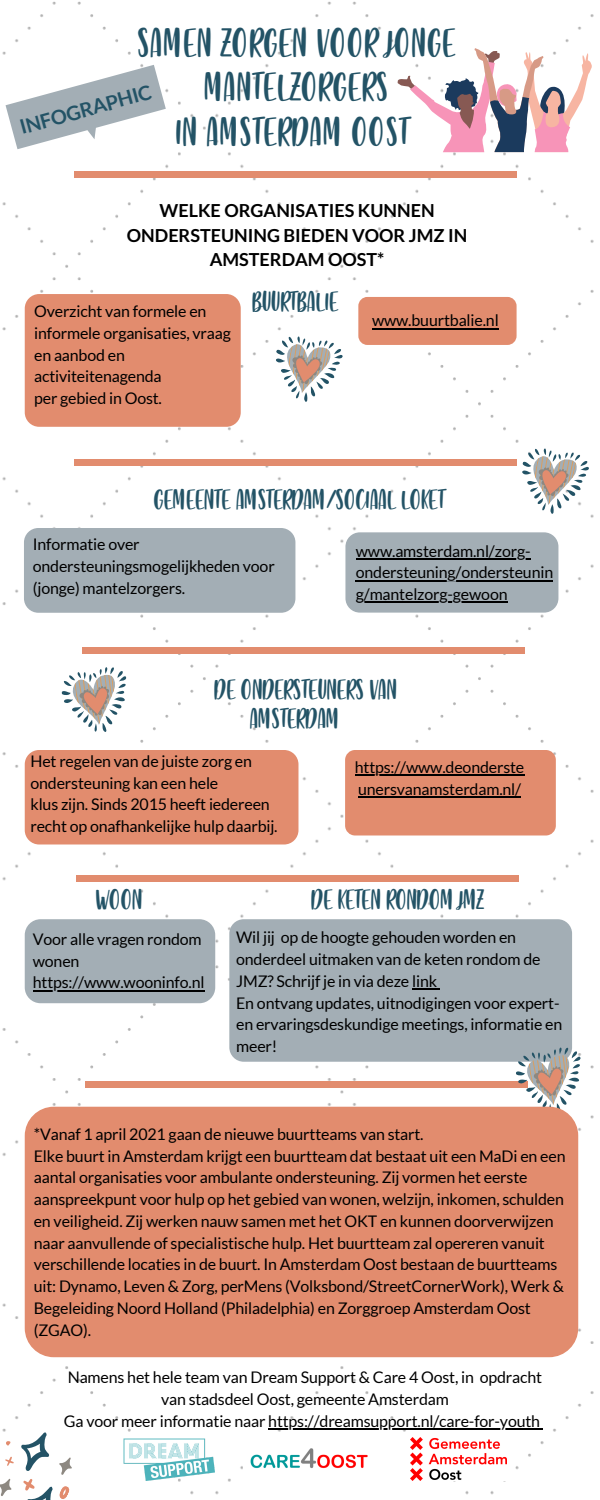
<style>
.page{position:relative;width:600px;height:1500px;background:#fff}
.page>*{position:absolute;margin:0;border:0;box-sizing:border-box;transform-origin:0 0}
.t1{font:45px/44.2px "Strawberry Blossom";letter-spacing:.02em;color:#235366;text-align:center}
.t2{font:31.5px/28.5px "Strawberry Blossom";color:#235366}
.t3{font:700 20px "Lato";color:#235366}
.t4{font:700 18px/24.8px "Lato";color:#000;text-align:center}
.t5{font:16px/21.8px "Lato";letter-spacing:-.01em;color:#000}
</style>
<div class="page">
<img style="left:2px;top:1px;width:592px;height:1494px">
<div style="left:74px;top:172px;width:442px;height:6px;background:#e28c6e"></div>
<img style="left:123px;top:1437px;width:92px;height:44px">
<svg style="left:398px;top:48px;width:194px;height:104px"></svg>
<img style="left:243px;top:1440px;width:132px;height:38px">
<div style="left:345px;top:750px;width:211px;height:86px;background:#e28c6e;border-radius:10px"></div>
<svg style="left:267px;top:330px;width:79px;height:79px"></svg>
<svg style="left:513px;top:442px;width:79px;height:79px"></svg>
<svg style="left:59px;top:664px;width:74px;height:74px"></svg>
<img style="left:411px;top:1437px;width:95px;height:43px">
<div style="left:358px;top:297px;width:159px;height:48px;background:#e28c6e;border-radius:9px"></div>
<div style="left:25px;top:294px;width:216px;height:133px;background:#e28c6e;border-radius:14px"></div>
<div style="left:24px;top:528px;width:271px;height:85px;background:#a3aeb5;border-radius:14px"></div>
<div style="left:25px;top:750px;width:273px;height:94px;background:#e28c6e;border-radius:14px"></div>
<div style="left:345px;top:532px;width:213px;height:81px;background:#a3aeb5;border-radius:14px"></div>
<hr style="left:356px;top:558px;width:174px;height:2px;background:#000">
<hr style="left:356px;top:580px;width:197px;height:1px;background:#000">
<hr style="left:356px;top:602px;width:151px;height:1px;background:#000">
<div style="left:25px;top:919px;width:190px;height:84px;background:#a3aeb5;border-radius:16px"></div>
<hr style="left:33px;top:990px;width:171px;height:1px;background:#000">
<div style="left:82px;top:648px;width:443px;height:6px;background:#e28c6e"></div>
<div style="left:76px;top:876px;width:442px;height:6px;background:#e28c6e"></div>
<div style="left:85px;top:1082px;width:442px;height:6px;background:#e28c6e"></div>
<svg style="left:5px;top:65px;width:164px;height:95px"></svg>
<hr style="left:372px;top:328px;width:127px;height:1px;background:#000">
<svg style="left:0;top:1425px;width:76px;height:75px"></svg>
<div style="left:229px;top:919px;width:343px;height:143px;background:#a3aeb5;border-radius:14px"></div>
<svg style="left:513px;top:1045px;width:74px;height:74px"></svg>
<div style="left:74px;top:460px;width:442px;height:6px;background:#e28c6e"></div>
<hr style="left:355px;top:775px;width:169px;height:1px;background:#000">
<hr style="left:358px;top:796px;width:163px;height:2px;background:#000">
<hr style="left:412px;top:988px;width:25px;height:2px;background:#000">
<hr style="left:268px;top:1428px;width:272px;height:2px;background:#000">
<div style="left:25px;top:1107px;width:553px;height:250px;background:#e28c6e;border-radius:29px"></div>
<p class="t1" style="left:138px;top:22px;width:320px">SAMEN ZORGEN VOOR JONGE<br>MANTELZORGERS</p>
<p class="t1" style="left:175px;top:110px;width:236px">IN AMSTERDAM OOST</p>
<p class="t3" style="left:17px;top:115px;width:137px;rotate:-15deg">INFOGRAPHIC</p>
<p class="t4" style="left:127px;top:198px;width:342px">WELKE ORGANISATIES KUNNEN<br>ONDERSTEUNING BIEDEN VOOR JMZ IN</p>
<p class="t4" style="left:210px;top:247px;width:176px">AMSTERDAM OOST*</p>
<p class="t5" style="left:34px;top:300px;width:198px">Overzicht van formele en informele organisaties, vraag en aanbod en activiteitenagenda</p>
<p class="t5" style="left:34px;top:387px;width:129px">per gebied in Oost.</p>
<p class="t2" style="left:253px;top:288px;width:88px">BUURTBALIE</p>
<p class="t5" style="left:372px;top:309px;width:128px">www.buurtbalie.nl</p>
<p class="t2" style="left:154px;top:486px;width:293px">GEMEENTE AMSTERDAM/SOCIAAL LOKET</p>
<p class="t5" style="left:33px;top:533px;width:244px">Informatie over ondersteuningsmogelijkheden voor (jonge) mantelzorgers.</p>
<p class="t5" style="left:356px;top:539px;width:199px">www.amsterdam.nl/zorg&shy;ondersteuning/ondersteunin g/mantelzorg-gewoon</p>
<p class="t2" style="left:250px;top:676px;width:149px;text-indent:-36px">DE ONDERSTEUNERS VAN<br>AMSTERDAM</p>
<p class="t5" style="left:30px;top:750px;width:223px">Het regelen van de juiste zorg en ondersteuning kan een hele</p>
<p class="t5" style="left:30px;top:793px;width:249px">klus zijn. Sinds 2015 heeft iedereen recht op onafhankelijke hulp daarbij.</p>
<p class="t2" style="left:96px;top:886px;width:48px">WOON</p>
<p class="t5" style="left:355px;top:756px;width:171px">https://www.deonderste unersvanamsterdam.nl/</p>
<p class="t2" style="left:312px;top:886px;width:174px">DE KETEN RONDOM JMZ</p>
<p class="t5" style="left:33px;top:928px;width:170px">Voor alle vragen rondom wonen</p>
<p class="t5" style="left:33px;top:971px;width:173px">https://www.wooninfo.nl</p>
<p class="t5" style="left:236px;top:926px;width:306px">Wil jij op de hoogte gehouden worden en onderdeel uitmaken van de keten rondom de<br>JMZ? Schrijf je in via deze link</p>
<p class="t5" style="left:236px;top:992px;width:328px">En ontvang updates, uitnodigingen voor expert&shy;en ervaringsdeskundige meetings, informatie en meer!</p>
<p class="t5" style="left:34px;top:1123px;width:391px">*Vanaf 1 april 2021 gaan de nieuwe buurtteams van start.</p>
<p class="t5" style="left:34px;top:1144px;width:533px">Elke buurt in Amsterdam krijgt een buurtteam dat bestaat uit een MaDi en een</p>
<p class="t5" style="left:34px;top:1166px;width:495px">aantal organisaties voor ambulante ondersteuning. Zij vormen het eerste</p>
<p class="t5" style="left:34px;top:1188px;width:532px">aanspreekpunt voor hulp op het gebied van wonen, welzijn, inkomen, schulden en veiligheid. Zij werken nauw samen met het OKT en kunnen doorverwijzen naar aanvullende of specialistische hulp. Het buurtteam zal opereren vanuit</p>
<p class="t5" style="left:34px;top:1253px;width:532px">verschillende locaties in de buurt. In Amsterdam Oost bestaan de buurtteams uit: Dynamo, Leven &amp; Zorg, perMens (Volksbond/StreetCornerWork), Werk &amp;</p>
<p class="t5" style="left:34px;top:1297px;width:499px">Begeleiding Noord Holland (Philadelphia) en Zorggroep Amsterdam Oost (ZGAO).</p>
<p class="t5" style="left:68px;top:1366px;width:476px;text-align:center">Namens het hele team van Dream Support &amp; Care 4 Oost, in opdracht van stadsdeel Oost, gemeente Amsterdam</p>
<p class="t5" style="left:64px;top:1409px;width:478px">Ga voor meer informatie naar https://dreamsupport.nl/care-for-youth</p>
</div>
